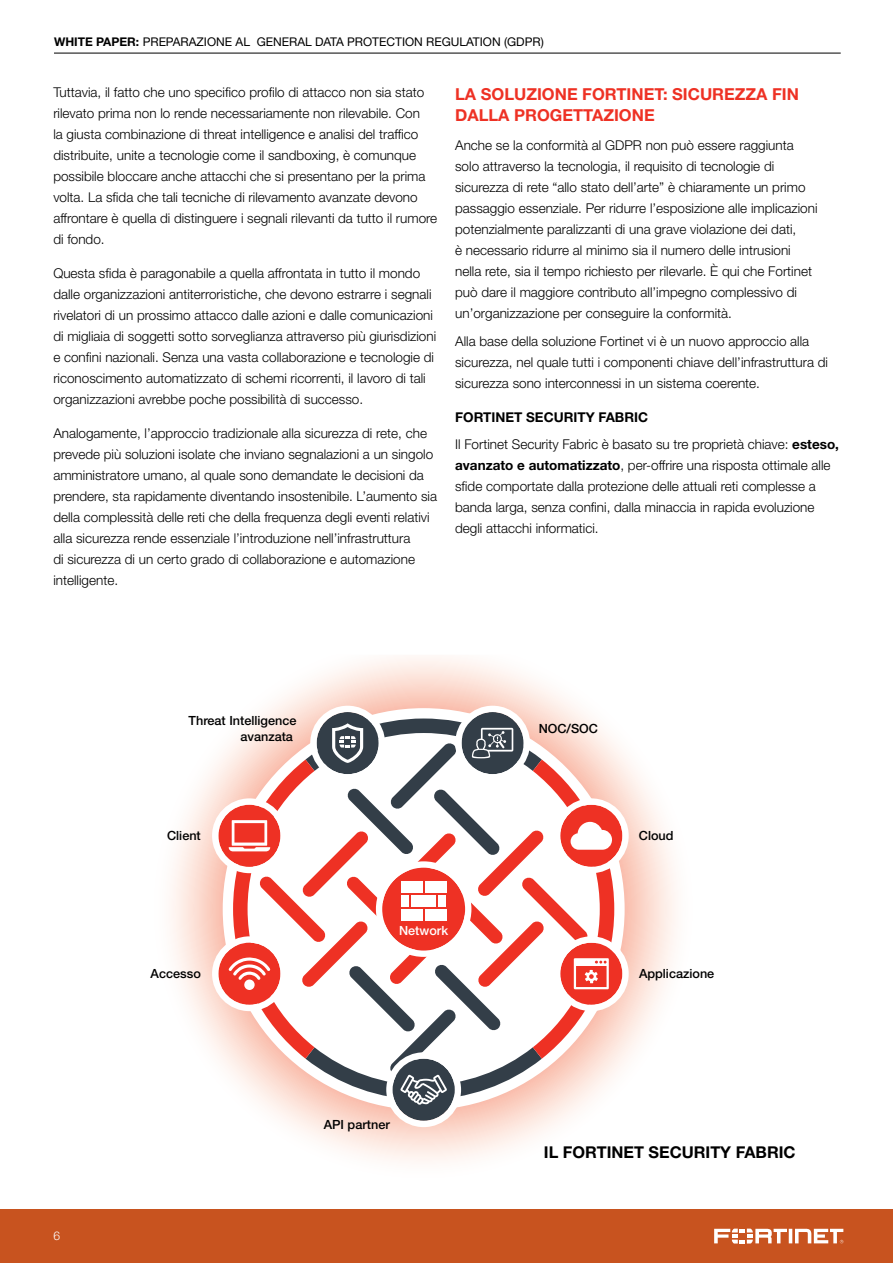
<style>
.page{position:relative;width:893px;height:1263px;background:#fff}
.page>*{position:absolute;margin:0;border:0;box-sizing:border-box;transform-origin:0 0}
.t1{font:700 16.5px/21px "Helvetica Neue LT Pro";color:#ee3124}
.t2{font:700 16.35px "Helvetica Neue LT Pro";color:#000}
.t3{font:300 13.5px/21px "Helvetica Neue LT Pro";color:#000}
.t4{font:500 12.6px/15.1px "Helvetica Neue LT Pro";color:#000;text-align:right}
.t5{font:500 12.6px "Helvetica Neue LT Pro";color:#fff}
.t6{font:12px "Helvetica Neue LT Pro";color:#000}
.t7{font:300 12px "Helvetica Neue LT Pro";color:#fff}
.s1{font-weight:700}
</style>
<div class="page">
<div style="left:0;top:1209px;width:893px;height:54px;background:#c8531f"></div>
<svg style="left:714px;top:1228px;width:129px;height:15px"></svg>
<hr style="left:54px;top:53px;width:787px;height:1px;background:#000">
<svg style="left:171px;top:657px;width:505px;height:505px"></svg>
<svg style="left:212px;top:706px;width:417px;height:421px"></svg>
<div style="left:425px;top:881px;width:21px;height:12px;background:#fff"></div>
<div style="left:401px;top:881px;width:21px;height:12px;background:#fff"></div>
<div style="left:401px;top:895px;width:8px;height:12px;background:#fff"></div>
<div style="left:438px;top:895px;width:8px;height:12px;background:#fff"></div>
<div style="left:401px;top:909px;width:21px;height:12px;background:#fff"></div>
<div style="left:411px;top:895px;width:25px;height:12px;background:#fff"></div>
<div style="left:425px;top:909px;width:21px;height:12px;background:#fff"></div>
<p class="t6" style="left:54px;top:34px;width:491px"><span class="s1">WHITE PAPER:</span> PREPARAZIONE AL GENERAL DATA PROTECTION REGULATION (GDPR)</p>
<p class="t3" style="left:53px;top:82px;width:385px">Tuttavia, il fatto che uno specifico profilo di attacco non sia stato rilevato prima non lo rende necessariamente non rilevabile. Con<br>la giusta combinazione di threat intelligence e analisi del traffico distribuite, unite a tecnologie come il sandboxing, è comunque possibile bloccare anche attacchi che si presentano per la prima volta. La sfida che tali tecniche di rilevamento avanzate devono affrontare è quella di distinguere i segnali rilevanti da tutto il rumore di fondo.</p>
<p class="t3" style="left:53px;top:263px;width:384px">Questa sfida è paragonabile a quella affrontata in tutto il mondo dalle organizzazioni antiterroristiche, che devono estrarre i segnali rivelatori di un prossimo attacco dalle azioni e dalle comunicazioni di migliaia di soggetti sotto sorveglianza attraverso più giurisdizioni e confini nazionali. Senza una vasta collaborazione e tecnologie di riconoscimento automatizzato di schemi ricorrenti, il lavoro di tali organizzazioni avrebbe poche possibilità di successo.</p>
<p class="t3" style="left:53px;top:422px;width:385px">Analogamente, l’approccio tradizionale alla sicurezza di rete, che prevede più soluzioni isolate che inviano segnalazioni a un singolo amministratore umano, al quale sono demandate le decisioni da prendere, sta rapidamente diventando insostenibile. L’aumento sia della complessità delle reti che della frequenza degli eventi relativi alla sicurezza rende essenziale l’introduzione nell’infrastruttura<br>di sicurezza di un certo grado di collaborazione e automazione intelligente.</p>
<p class="t1" style="left:455px;top:83px;width:345px">LA SOLUZIONE FORTINET: SICUREZZA FIN<br>DALLA PROGETTAZIONE</p>
<p class="t3" style="left:455px;top:134px;width:364px">Anche se la conformità al GDPR non può essere raggiunta solo attraverso la tecnologia, il requisito di tecnologie di sicurezza di rete “allo stato dell’arte” è chiaramente un primo passaggio essenziale. Per ridurre l’esposizione alle implicazioni potenzialmente paralizzanti di una grave violazione dei dati,<br>è necessario ridurre al minimo sia il numero delle intrusioni nella rete, sia il tempo richiesto per rilevarle. È qui che Fortinet può dare il maggiore contributo all’impegno complessivo di un’organizzazione per conseguire la conformità.</p>
<p class="t3" style="left:455px;top:330px;width:374px">Alla base della soluzione Fortinet vi è un nuovo approccio alla sicurezza, nel quale tutti i componenti chiave dell’infrastruttura di sicurezza sono interconnessi in un sistema coerente.</p>
<p class="t3" style="left:455px;top:403px;width:385px;line-height:27.8px"><span class="s1">FORTINET SECURITY FABRIC<br></span>Il Fortinet Security Fabric è basato su tre proprietà chiave: <span class="s1">esteso,</span></p>
<p class="t3" style="left:455px;top:455px;width:377px"><span class="s1">avanzato e automatizzato</span>, per-offrire una risposta ottimale alle sfide comportate dalla protezione delle attuali reti complesse a banda larga, senza confini, dalla minaccia in rapida evoluzione degli attacchi informatici.</p>
<p class="t7" style="left:53px;top:1229px;width:8px">6</p>
<p class="t4" style="left:189px;top:713px;width:109px">Threat Intelligence avanzata</p>
<p class="t4" style="left:167px;top:828px;width:35px">Client</p>
<p class="t4" style="left:151px;top:965px;width:52px">Accesso</p>
<p class="t5" style="left:399px;top:922px;width:51px">Network</p>
<p class="t4" style="left:324px;top:1117px;width:68px">API partner</p>
<p class="t4" style="left:539px;top:721px;width:61px">NOC/SOC</p>
<p class="t4" style="left:639px;top:828px;width:36px">Cloud</p>
<p class="t4" style="left:639px;top:965px;width:77px">Applicazione</p>
<p class="t2" style="left:544px;top:1142px;width:253px">IL FORTINET SECURITY FABRIC</p>
</div>
